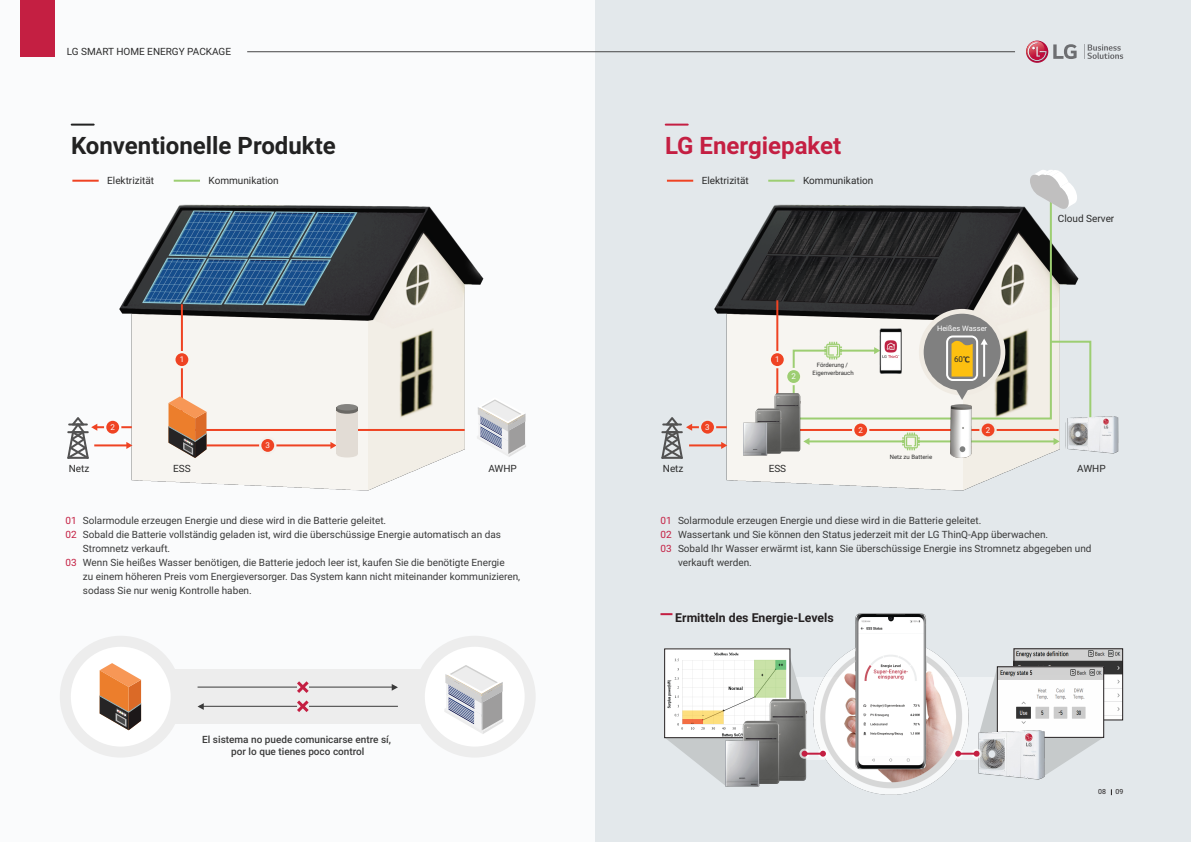
<style>
.page{position:relative;width:1191px;height:842px;background:#fff}
.page>*{position:absolute;margin:0;border:0;box-sizing:border-box;transform-origin:0 0}
.t1{font:700 24px "Roboto";color:#222}
.t2{font:700 24px "Roboto";color:#c41f42}
.t3{font:700 12.3px "Roboto";color:#231f20}
.t4{font:10px/14px "Roboto";color:#3a3a3a}
.t5{font:10px "Roboto";color:#2b2b2b}
.t6{font:500 10px/12px "Roboto";color:#3a3a3a;text-align:center}
.t7{font:10px/14px "Roboto";color:#c41f42}
.t8{font:8px "Roboto";color:#fafbfc}
.t9{font:8px "Roboto";color:#2b2b2b}
.t10{font:7.5px "Roboto";color:#fff}
.t11{font:7px "Roboto";color:#231f20}
.t12{font:6px/8px "Roboto";color:#2b2b2b;text-align:center}
.s1{font-family:"LG Sm Kr B"}
</style>
<div class="page">
<div style="left:0;top:0;width:596px;height:842px;background:#fafbfc"></div>
<div style="left:595px;top:0;width:596px;height:842px;background:#e3e8eb"></div>
<hr style="left:72px;top:124px;width:22px;height:2px;background:#222">
<hr style="left:665px;top:124px;width:23px;height:2px;background:#c41f42">
<hr style="left:72px;top:180px;width:27px;height:2px;background:#ef4323">
<hr style="left:174px;top:180px;width:26px;height:2px;background:#9dce72">
<hr style="left:667px;top:180px;width:26px;height:2px;background:#ef4323">
<hr style="left:768px;top:180px;width:26px;height:2px;background:#9dce72">
<div style="left:118px;top:669px;width:359px;height:55px;background:#ededed"></div>
<svg style="left:419px;top:641px;width:111px;height:111px"></svg>
<div style="left:414px;top:636px;width:121px;height:121px;border:11px solid #ededed;border-radius:50%"></div>
<svg style="left:65px;top:641px;width:111px;height:111px"></svg>
<div style="left:60px;top:636px;width:122px;height:121px;border:11px solid #ededed;border-radius:50%"></div>
<hr style="left:199px;top:706px;width:199px;height:1px;background:#3a3a3a">
<svg style="left:197px;top:703px;width:7px;height:7px"></svg>
<hr style="left:197px;top:687px;width:199px;height:1px;background:#3a3a3a">
<svg style="left:392px;top:684px;width:6px;height:7px"></svg>
<svg style="left:294px;top:681px;width:18px;height:31px"></svg>
<svg style="left:444px;top:662px;width:59px;height:72px"></svg>
<svg style="left:98px;top:663px;width:44px;height:67px"></svg>
<svg style="left:660px;top:613px;width:12px;height:2px"></svg>
<img style="left:97px;top:204px;width:982px;height:287px">
<hr style="left:181px;top:304px;width:2px;height:119px;background:#ef4323">
<hr style="left:179px;top:429px;width:286px;height:2px;background:#ef4323">
<hr style="left:788px;top:429px;width:270px;height:2px;background:#ef4323">
<div style="left:173px;top:351px;width:18px;height:17px;background:#f8f6f0;border-radius:50%"></div>
<div style="left:175px;top:353px;width:13px;height:13px;background:#ef4323;border-radius:50%"></div>
<hr style="left:776px;top:300px;width:2px;height:123px;background:#ef4323">
<svg style="left:768px;top:351px;width:18px;height:17px"></svg>
<div style="left:771px;top:353px;width:12px;height:13px;background:#ef4323;border-radius:50%"></div>
<hr style="left:689px;top:426px;width:38px;height:2px;background:#ef4323">
<hr style="left:806px;top:440px;width:249px;height:2px;background:#9dce72">
<svg style="left:1053px;top:438px;width:6px;height:7px"></svg>
<hr style="left:689px;top:444px;width:35px;height:2px;background:#ef4323">
<svg style="left:721px;top:442px;width:6px;height:7px"></svg>
<div style="left:699px;top:419px;width:17px;height:17px;background:#e6eaec;border-radius:50%"></div>
<div style="left:701px;top:421px;width:13px;height:13px;background:#ef4323;border-radius:50%"></div>
<hr style="left:94px;top:426px;width:38px;height:2px;background:#ef4323">
<hr style="left:94px;top:444px;width:35px;height:2px;background:#ef4323">
<svg style="left:126px;top:442px;width:6px;height:7px"></svg>
<hr style="left:206px;top:444px;width:127px;height:2px;background:#ef4323">
<svg style="left:330px;top:442px;width:6px;height:7px"></svg>
<svg style="left:104px;top:419px;width:17px;height:17px"></svg>
<div style="left:106px;top:421px;width:13px;height:13px;background:#ef4323;border-radius:50%"></div>
<div style="left:259px;top:437px;width:17px;height:17px;background:#f5f1ed;border-radius:50%"></div>
<div style="left:261px;top:439px;width:13px;height:13px;background:#ef4323;border-radius:50%"></div>
<svg style="left:852px;top:421px;width:17px;height:18px"></svg>
<div style="left:854px;top:424px;width:13px;height:12px;background:#ef4323;border-radius:50%"></div>
<svg style="left:979px;top:421px;width:17px;height:18px"></svg>
<div style="left:981px;top:424px;width:13px;height:12px;background:#ef4323;border-radius:50%"></div>
<div style="left:785px;top:368px;width:17px;height:17px;background:#f8f6f0;border-radius:50%"></div>
<svg style="left:787px;top:370px;width:13px;height:13px"></svg>
<svg style="left:791px;top:204px;width:261px;height:216px;background:#73726f"></svg>
<svg style="left:1030px;top:170px;width:47px;height:41px"></svg>
<svg style="left:1048px;top:340px;width:44px;height:85px"></svg>
<img style="left:1065px;top:405px;width:54px;height:53px">
<svg style="left:167px;top:396px;width:41px;height:62px"></svg>
<svg style="left:477px;top:397px;width:49px;height:60px"></svg>
<svg style="left:902px;top:433px;width:17px;height:17px"></svg>
<svg style="left:790px;top:342px;width:90px;height:64px;background:#eff1e6"></svg>
<svg style="left:661px;top:417px;width:31px;height:42px"></svg>
<svg style="left:67px;top:417px;width:30px;height:42px"></svg>
<img style="left:945px;top:399px;width:34px;height:62px">
<div style="left:336px;top:451px;width:22px;height:6px;background:#e2dcd5;border-radius:50%"></div>
<div style="left:336px;top:410px;width:22px;height:44px;background:#e2dcd5"></div>
<svg style="left:336px;top:407px;width:22px;height:7px"></svg>
<hr style="left:336px;top:407px;width:22px;height:3px;background:#6a6864">
<div style="left:336px;top:404px;width:22px;height:6px;background:#848380;border-radius:50%"></div>
<img style="left:743px;top:394px;width:71px;height:63px">
<svg style="left:1084px;top:44px;width:39px;height:15px"></svg>
<svg style="left:1053px;top:44px;width:23px;height:15px"></svg>
<svg style="left:1026px;top:41px;width:22px;height:22px"></svg>
<svg style="left:1026px;top:41px;width:20px;height:20px"></svg>
<hr style="left:247px;top:51px;width:768px;height:1px;background:#454545">
<div style="left:20px;top:0;width:34px;height:57px;background:#c41f42"></div>
<div style="left:919px;top:309px;width:86px;height:86px;background:#f0ebe3;border-radius:50%"></div>
<div style="left:923px;top:314px;width:77px;height:76px;background:#808080;border-radius:50%"></div>
<svg style="left:952px;top:389px;width:20px;height:11px"></svg>
<svg style="left:951px;top:341px;width:21px;height:35px"></svg>
<div style="left:946px;top:335px;width:32px;height:46px;border:2px solid #fff;border-radius:6px"></div>
<hr style="left:983px;top:342px;width:2px;height:35px;background:#fff">
<svg style="left:980px;top:338px;width:7px;height:7px"></svg>
<img style="left:826px;top:613px;width:129px;height:182px">
<img style="left:1015px;top:650px;width:106px;height:68px">
<div style="left:1013px;top:648px;width:110px;height:72px;border:1px solid #231f20"></div>
<div style="left:996px;top:666px;width:108px;height:72px;border:1px solid #231f20"></div>
<img style="left:1004px;top:776px;width:41px;height:4px">
<div style="left:953px;top:748px;width:10px;height:11px;background:#fff;border-radius:50%"></div>
<svg style="left:955px;top:667px;width:148px;height:109px"></svg>
<div style="left:818px;top:748px;width:10px;height:11px;background:#fff;border-radius:50%"></div>
<svg style="left:664px;top:649px;width:162px;height:138px"></svg>
<p class="t5" style="left:67px;top:44px;width:166px">LG SMART HOME ENERGY PACKAGE</p>
<h1 class="t1" style="left:71px;top:129px;width:266px">Konventionelle Produkte</h1>
<h1 class="t2" style="left:665px;top:129px;width:178px">LG Energiepaket</h1>
<p class="t5" style="left:107px;top:173px;width:48px">Elektrizität</p>
<p class="t5" style="left:208px;top:173px;width:72px">Kommunikation</p>
<p class="t5" style="left:702px;top:173px;width:48px">Elektrizität</p>
<p class="t5" style="left:803px;top:173px;width:72px">Kommunikation</p>
<p class="t8" style="left:180px;top:354px;width:6px">1</p>
<p class="t8" style="left:775px;top:354px;width:6px">1</p>
<p class="t8" style="left:791px;top:371px;width:6px">2</p>
<p class="t12" style="left:812px;top:360px;width:43px">Förderung /<br>Eigenverbrauch</p>
<p class="t10" style="left:937px;top:323px;width:52px">Heißes Wasser</p>
<p class="t9" style="left:954px;top:354px;width:17px">60<span class="s1">℃</span></p>
<p class="t8" style="left:110px;top:421px;width:6px">2</p>
<p class="t8" style="left:705px;top:421px;width:6px">3</p>
<p class="t8" style="left:265px;top:440px;width:6px">3</p>
<p class="t8" style="left:858px;top:424px;width:6px">2</p>
<p class="t8" style="left:985px;top:424px;width:6px">2</p>
<p class="t12" style="left:889px;top:453px;width:44px">Netz zu Batterie</p>
<p class="t5" style="left:1058px;top:211px;width:58px">Cloud Server</p>
<p class="t5" style="left:173px;top:461px;width:19px">ESS</p>
<p class="t5" style="left:488px;top:461px;width:30px">AWHP</p>
<p class="t5" style="left:768px;top:461px;width:19px">ESS</p>
<p class="t5" style="left:1077px;top:461px;width:30px">AWHP</p>
<p class="t5" style="left:69px;top:461px;width:22px">Netz</p>
<p class="t5" style="left:663px;top:461px;width:22px">Netz</p>
<p class="t4" style="left:83px;top:513px;width:439px">Solarmodule erzeugen Energie und diese wird in die Batterie geleitet.<br>Sobald die Batterie vollständig geladen ist, wird die überschüssige Energie automatisch an das Stromnetz verkauft.<br>Wenn Sie heißes Wasser benötigen, die Batterie jedoch leer ist, kaufen Sie die benötigte Energie<br>zu einem höheren Preis vom Energieversorger. Das System kann nicht miteinander kommunizieren, sodass Sie nur wenig Kontrolle haben.</p>
<p class="t7" style="left:65px;top:513px;width:13px">01<br>02</p>
<p class="t7" style="left:65px;top:555px;width:13px">03</p>
<p class="t6" style="left:202px;top:733px;width:190px">El sistema no puede comunicarse entre sí, por lo que tienes poco control</p>
<p class="t4" style="left:678px;top:513px;width:415px">Solarmodule erzeugen Energie und diese wird in die Batterie geleitet.<br>Wassertank und Sie können den Status jederzeit mit der LG ThinQ-App überwachen.<br>Sobald Ihr Wasser erwärmt ist, kann Sie überschüssige Energie ins Stromnetz abgegeben und verkauft werden.</p>
<p class="t7" style="left:660px;top:513px;width:13px;text-align:justify">01<br>02<br>03</p>
<p class="t3" style="left:675px;top:609px;width:160px">Ermitteln des Energie-Levels</p>
<p class="t11" style="left:1098px;top:787px;width:9px">08</p>
<p class="t11" style="left:1115px;top:787px;width:9px">09</p>
</div>
